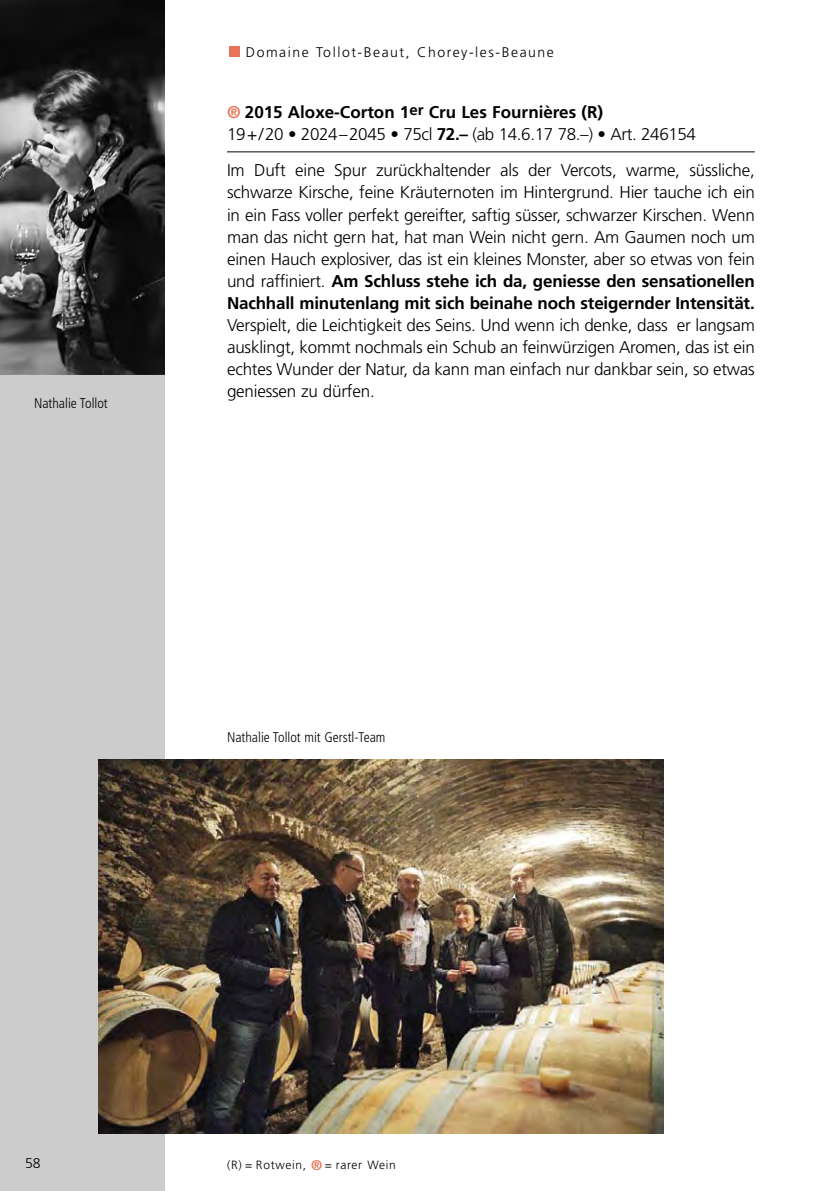
<style>
.page{position:relative;width:840px;height:1191px;background:#fff}
.page>*{position:absolute;margin:0;border:0;box-sizing:border-box;transform-origin:0 0}
.t1{font:300 17px/22px "Frutiger";letter-spacing:-.01em;color:#000;text-align:justify}
.t2{font:300 condensed 14px "Frutiger";color:#000}
.t3{font:300 14px "Frutiger";letter-spacing:.11em;color:#000}
.t4{font:300 12px "Frutiger";letter-spacing:.055em;color:#000}
.s1{font-weight:700;color:#e87356}
.s2{font-weight:700}
.s3{font-weight:700;font-size:14px;color:#e87356}
</style>
<div class="page">
<div style="left:0;top:374px;width:164px;height:817px;background:#ccc"></div>
<hr style="left:227px;top:151px;width:527px;height:1px;background:#000">
<div style="left:229px;top:47px;width:10px;height:10px;background:#e87356"></div>
<img style="left:0;top:0;width:164px;height:374px">
<img style="left:98px;top:759px;width:565px;height:374px">
<p class="t2" style="left:34px;top:397px;width:75px">Nathalie Tollot</p>
<p class="t3" style="left:246px;top:46px;width:309px">Domaine Tollot-Beaut, Chorey-les-Beaune</p>
<p class="t1" style="left:227px;top:103px;width:470px"><span class="s1">®</span> <span class="s2">2015 Aloxe-Corton 1</span><sup>er</sup> <span class="s2">Cru Les Fournières (R)<br></span>19+/20 • 2024–2045 • 75cl <span class="s2">72.–</span> (ab 14.6.17 78.–) • Art. 246154</p>
<p class="t1" style="left:227px;top:161px;width:529px">Im Duft eine Spur zurückhaltender als der Vercots, warme, süssliche, schwarze Kirsche, feine Kräuternoten im Hintergrund. Hier tauche ich ein in ein Fass voller perfekt gereifter, saftig süsser, schwarzer Kirschen. Wenn man das nicht gern hat, hat man Wein nicht gern. Am Gaumen noch um einen Hauch explosiver, das ist ein kleines Monster, aber so etwas von fein und raffiniert. <span class="s2">Am Schluss stehe ich da, geniesse den sensationellen Nachhall minutenlang mit sich beinahe noch steigernder Intensität.</span></p>
<p class="t1" style="left:227px;top:315px;width:529px">Verspielt, die Leichtigkeit des Seins. Und wenn ich denke, dass er langsam ausklingt, kommt nochmals ein Schub an feinwürzigen Aromen, das ist ein echtes Wunder der Natur, da kann man einfach nur dankbar sein, so etwas geniessen zu dürfen.</p>
<p class="t2" style="left:227px;top:731px;width:160px">Nathalie Tollot mit Gerstl-Team</p>
<p class="t3" style="left:25px;top:1157px;width:17px">58</p>
<p class="t4" style="left:227px;top:1159px;width:170px">(R) = Rotwein, <span class="s3">®</span> = rarer Wein</p>
</div>
